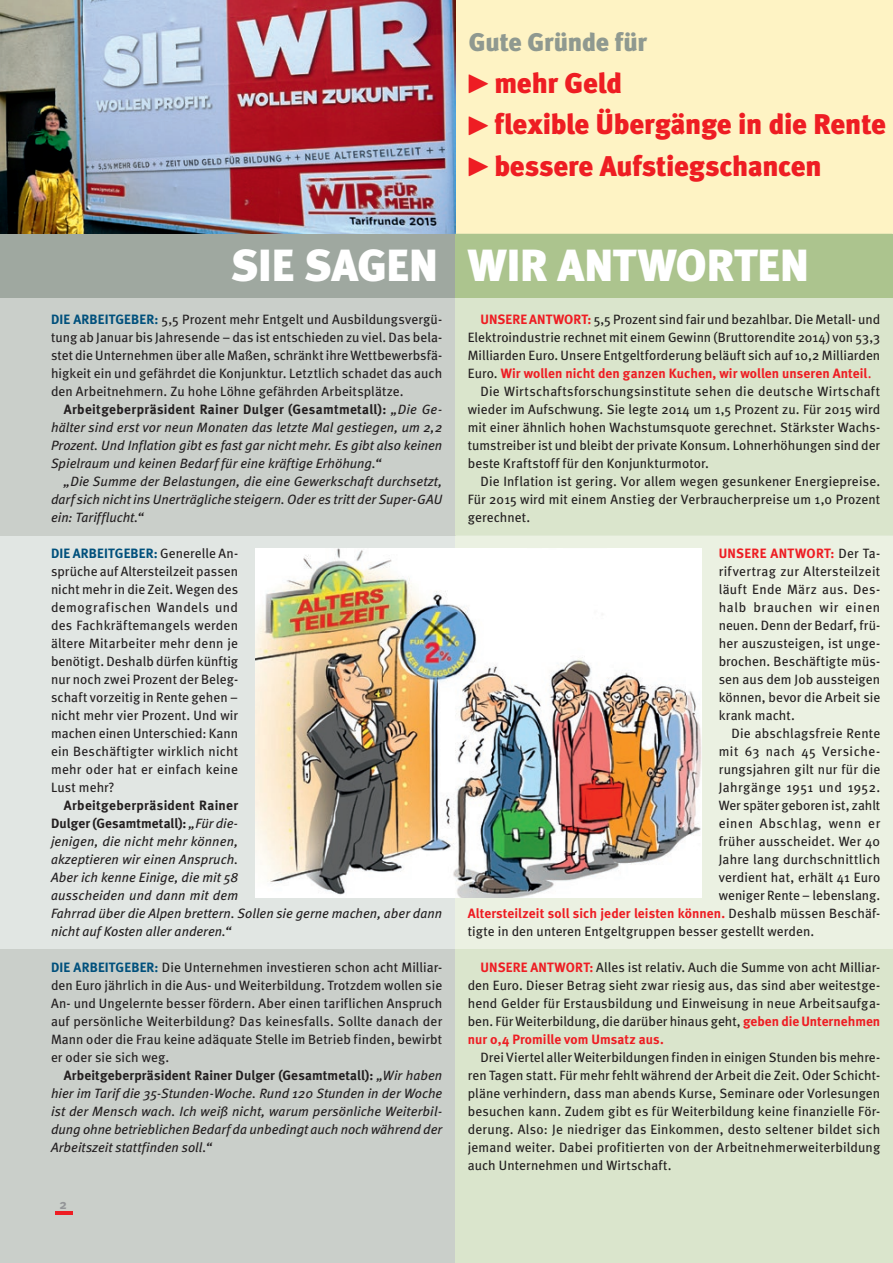
<style>
.page{position:relative;width:893px;height:1263px;background:#fff}
.page>*{position:absolute;margin:0;border:0;box-sizing:border-box;transform-origin:0 0}
.t1{font:900 45px "Meta";letter-spacing:-.005em;color:#fff}
.t2{font:900 28.5px/41.5px "Meta";letter-spacing:-.01em;color:#ee1d23}
.t3{font:900 25.5px "Meta";letter-spacing:-.01em;color:#8f9990}
.t4{font:13.5px/18px "Meta";letter-spacing:.01em;color:#231f20;text-align:justify}
.t5{font:italic 13.5px/18px "Meta";letter-spacing:.005em;color:#231f20;text-align:justify}
.t6{font:700 13.5px "Meta";letter-spacing:.005em;color:#ee1d23}
.t7{font:13.5px "Meta";letter-spacing:.035em;color:#231f20}
.t8{font:13.5px "Meta";letter-spacing:.04em;color:#231f20}
.t9{font:13.5px "Meta";letter-spacing:.045em;color:#231f20}
.t10{font:700 13.5px "Meta";color:#939598}
.s1{font-weight:700;color:#00507c}
.s2{font-weight:700;font-style:normal}
.s3{font-weight:700;color:#ee1d23}
.s4{font-weight:400;color:#231f20}
.s5{font-weight:400}
</style>
<div class="page">
<div style="left:455px;top:0;width:438px;height:234px;background:#fef3c4"></div>
<div style="left:0;top:298px;width:455px;height:238px;background:#cacfca"></div>
<div style="left:0;top:948px;width:455px;height:315px;background:#cacfca"></div>
<div style="left:0;top:536px;width:455px;height:412px;background:#e1e6e3"></div>
<div style="left:455px;top:298px;width:438px;height:238px;background:#dae5cc"></div>
<div style="left:455px;top:948px;width:438px;height:315px;background:#dae5cc"></div>
<div style="left:455px;top:536px;width:438px;height:412px;background:#ebf1e2"></div>
<hr style="left:55px;top:1212px;width:17px;height:3px;background:#ee1d23">
<img style="left:0;top:0;width:455px;height:234px">
<img style="left:255px;top:549px;width:447px;height:348px">
<div style="left:0;top:234px;width:455px;height:64px;background:#9fa8a0"></div>
<div style="left:455px;top:234px;width:438px;height:64px;background:#acc48e"></div>
<svg style="left:469px;top:75px;width:19px;height:19px"></svg>
<svg style="left:469px;top:116px;width:19px;height:19px"></svg>
<svg style="left:469px;top:158px;width:19px;height:19px"></svg>
<h3 class="t3" style="left:469px;top:28px;width:180px">Gute Gründe für</h3>
<h2 class="t2" style="left:494px;top:62px;width:393px">mehr Geld<br>flexible Übergänge in die Rente bessere Aufstiegschancen</h2>
<h1 class="t1" style="left:231px;top:239px;width:580px">SIE SAGEN WIR ANTWORTEN</h1>
<p class="t4" style="left:51px;top:310px;width:393px"><span class="s1">DIE ARBEITGEBER:</span> 5,5 Prozent mehr Entgelt und Ausbildungsvergü&shy;tung ab Januar bis Jahresende – das ist entschieden zu viel. Das bela&shy;stet die Unternehmen über alle Maßen, schränkt ihre Wettbewerbsfä&shy;higkeit ein und gefährdet die Konjunktur. Letztlich schadet das auch den Arbeitnehmern. Zu hohe Löhne gefährden Arbeitsplätze.</p>
<p class="t5" style="left:51px;top:400px;width:393px;text-indent:13px"><span class="s2">Arbeitgeberpräsident Rainer Dulger (Gesamtmetall):</span> „Die Ge&shy;hälter sind erst vor neun Monaten das letzte Mal gestiegen, um 2,2<br>Prozent. Und Inflation gibt es fast gar nicht mehr. Es gibt also keinen Spielraum und keinen Bedarf für eine kräftige Erhöhung.“</p>
<p class="t5" style="left:51px;top:472px;width:393px;text-indent:13px">„Die Summe der Belastungen, die eine Gewerkschaft durchsetzt, darf sich nicht ins Unerträgliche steigern. Oder es tritt der Super-GAU ein: Tarifflucht.“</p>
<p class="t4" style="left:51px;top:544px;width:189px"><span class="s1">DIE ARBEITGEBER:</span> Generelle An&shy;sprüche auf Altersteilzeit passen nicht mehr in die Zeit. Wegen des demografischen Wandels und des Fachkräftemangels werden ältere Mitarbeiter mehr denn je benötigt. Deshalb dürfen künftig nur noch zwei Prozent der Beleg&shy;schaft vorzeitig in Rente gehen – nicht mehr vier Prozent. Und wir machen einen Unterschied: Kann ein Beschäftigter wirklich nicht mehr oder hat er einfach keine Lust mehr?</p>
<p class="t5" style="left:51px;top:796px;width:393px;text-align:left;text-indent:13px"><span class="s2">Arbeitgeberpräsident Rainer<br>Dulger (Gesamtmetall):</span> „Für die-<br>jenigen, die nicht mehr können,<br>akzeptieren wir einen Anspruch.<br>Aber ich kenne Einige, die mit 58<br>ausscheiden und dann mit dem<br>Fahrrad über die Alpen brettern. Sollen sie gerne machen, aber dann nicht auf Kosten aller anderen.“</p>
<p class="t4" style="left:51px;top:958px;width:393px"><span class="s1">DIE ARBEITGEBER:</span> Die Unternehmen investieren schon acht Milliar&shy;den Euro jährlich in die Aus- und Weiterbildung. Trotzdem wollen sie An- und Ungelernte besser fördern. Aber einen tariflichen Anspruch auf persönliche Weiterbildung? Das keinesfalls. Sollte danach der Mann oder die Frau keine adäquate Stelle im Betrieb finden, bewirbt er oder sie sich weg.</p>
<p class="t5" style="left:51px;top:1066px;width:393px;text-indent:13px"><span class="s2">Arbeitgeberpräsident Rainer Dulger (Gesamtmetall):</span> „Wir haben hier im Tarif die 35-Stunden-Woche. Rund 120 Stunden in der Woche ist der Mensch wach. Ich weiß nicht, warum persönliche Weiterbil&shy;dung ohne betrieblichen Bedarf da unbedingt auch noch während der Arbeitszeit stattfinden soll.“</p>
<p class="t10" style="left:60px;top:1195px;width:9px">2</p>
<p class="t4" style="left:480px;top:310px;width:401px"><span class="s3">UNSERE ANTWORT:</span> 5,5 Prozent sind fair und bezahlbar. Die Metall- und</p>
<p class="t4" style="left:468px;top:328px;width:414px">Elektroindustrie rechnet mit einem Gewinn (Bruttorendite 2014) von 53,3</p>
<p class="t4" style="left:468px;top:346px;width:414px">Milliarden Euro. Unsere Entgeltforderung beläuft sich auf 10,2 Milliarden</p>
<p class="t6" style="left:468px;top:365px;width:405px"><span class="s4">Euro.</span> Wir wollen nicht den ganzen Kuchen, wir wollen unseren Anteil<span class="s5">.</span></p>
<p class="t4" style="left:480px;top:382px;width:401px">Die Wirtschaftsforschungsinstitute sehen die deutsche Wirtschaft</p>
<p class="t4" style="left:468px;top:400px;width:414px">wieder im Aufschwung. Sie legte 2014 um 1,5 Prozent zu. Für 2015 wird</p>
<p class="t4" style="left:468px;top:418px;width:414px">mit einer ähnlich hohen Wachstumsquote gerechnet. Stärkster Wachs-</p>
<p class="t4" style="left:468px;top:436px;width:414px">tumstreiber ist und bleibt der private Konsum. Lohnerhöhungen sind der</p>
<p class="t4" style="left:468px;top:454px;width:243px">beste Kraftstoff für den Konjunkturmotor.</p>
<p class="t4" style="left:480px;top:472px;width:401px">Die Inflation ist gering. Vor allem wegen gesunkener Energiepreise.</p>
<p class="t4" style="left:468px;top:490px;width:414px">Für 2015 wird mit einem Anstieg der Verbraucherpreise um 1,0 Prozent</p>
<p class="t4" style="left:468px;top:508px;width:64px">gerechnet.</p>
<p class="t4" style="left:719px;top:544px;width:163px"><span class="s3">UNSERE ANTWORT:</span> Der Ta&shy;rifvertrag zur Altersteilzeit läuft Ende März aus. Des&shy;halb brauchen wir einen neuen. Denn der Bedarf, frü&shy;her auszusteigen, ist unge&shy;brochen. Beschäftigte müs&shy;sen aus dem Job aussteigen können, bevor die Arbeit sie krank macht.</p>
<p class="t4" style="left:731px;top:724px;width:150px">Die abschlagsfreie Rente</p>
<p class="t8" style="left:719px;top:743px;width:163px">mit 63 nach 45 Versiche-</p>
<p class="t4" style="left:719px;top:760px;width:163px">rungsjahren gilt nur für die</p>
<p class="t7" style="left:719px;top:778px;width:163px">Jahrgänge 1951 und 1952.</p>
<p class="t4" style="left:719px;top:796px;width:163px">Wer später geboren ist, zahlt</p>
<p class="t9" style="left:719px;top:814px;width:163px">einen Abschlag, wenn er</p>
<p class="t4" style="left:719px;top:832px;width:163px">früher ausscheidet. Wer 40</p>
<p class="t4" style="left:719px;top:850px;width:163px">Jahre lang durchschnittlich</p>
<p class="t4" style="left:719px;top:868px;width:163px">verdient hat, erhält 41 Euro</p>
<p class="t4" style="left:719px;top:886px;width:163px">weniger Rente – lebenslang.</p>
<p class="t6" style="left:468px;top:904px;width:414px">Altersteilzeit soll sich jeder leisten können. <span class="s4">Deshalb müssen Beschäf-</span></p>
<p class="t4" style="left:468px;top:922px;width:348px">tigte in den unteren Entgeltgruppen besser gestellt werden.</p>
<p class="t4" style="left:468px;top:958px;width:414px;text-indent:13px"><span class="s3">UNSERE ANTWORT:</span> Alles ist relativ. Auch die Summe von acht Milliar&shy;den Euro. Dieser Betrag sieht zwar riesig aus, das sind aber weitestge&shy;hend Gelder für Erstausbildung und Einweisung in neue Arbeitsaufga&shy;ben. Für Weiterbildung, die darüber hinaus geht, <span class="s3">geben die Unternehmen nur 0,4 Promille vom Umsatz aus.</span></p>
<p class="t4" style="left:468px;top:1048px;width:414px;text-indent:13px">Drei Viertel aller Weiterbildungen finden in einigen Stunden bis mehre&shy;ren Tagen statt. Für mehr fehlt während der Arbeit die Zeit. Oder Schicht&shy;pläne verhindern, dass man abends Kurse, Seminare oder Vorlesungen besuchen kann. Zudem gibt es für Weiterbildung keine finanzielle För&shy;derung. Also: Je niedriger das Einkommen, desto seltener bildet sich jemand weiter. Dabei profitierten von der Arbeitnehmerweiterbildung auch Unternehmen und Wirtschaft.</p>
</div>
